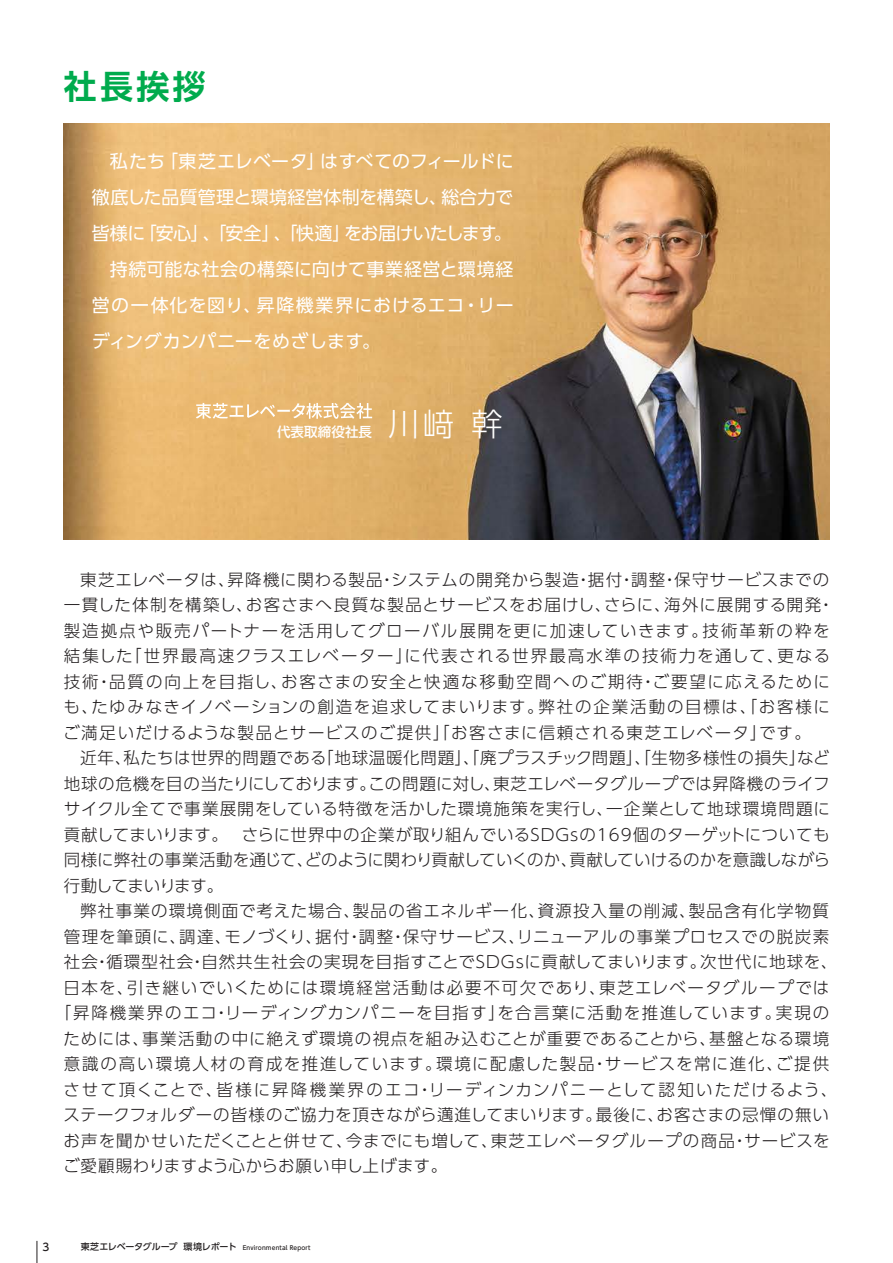
<style>
.page{position:relative;width:893px;height:1263px;background:#fff}
.page>*{position:absolute;margin:0;border:0;box-sizing:border-box;transform-origin:0 0}
.t1{font:700 33px "UD Shin Go Pro De";color:#00ab4d}
.t2{font:300 31.5px "UD Shin Go Pro";color:#fff}
.t3{font:18px "UD Shin Go Pro";letter-spacing:.015em;color:#fff}
.t4{font:18px "UD Shin Go Pro";letter-spacing:-.035em;color:#fff}
.t5{font:18px "UD Shin Go Pro";letter-spacing:-.005em;color:#fff}
.t6{font:18px "UD Shin Go Pro";letter-spacing:.05em;color:#fff}
.t7{font:300 16.5px "UD Shin Go Pro";letter-spacing:.06em;color:#231f20}
.t8{font:300 16.5px "UD Shin Go Pro";letter-spacing:.04em;color:#231f20}
.t9{font:300 16.5px "UD Shin Go Pro";letter-spacing:.085em;color:#231f20}
.t10{font:300 16.5px "UD Shin Go Pro";letter-spacing:.11em;color:#231f20}
.t11{font:300 16.5px "UD Shin Go Pro";letter-spacing:-.005em;color:#231f20}
.t12{font:300 16.5px "UD Shin Go Pro";letter-spacing:.02em;color:#231f20}
.t13{font:300 16.5px "UD Shin Go Pro";letter-spacing:.095em;color:#231f20}
.t14{font:300 16.5px "UD Shin Go Pro";letter-spacing:.115em;color:#231f20}
.t15{font:300 16.5px "UD Shin Go Pro";letter-spacing:.1em;color:#231f20}
.t16{font:300 16.5px "UD Shin Go Pro";letter-spacing:.01em;color:#231f20}
.t17{font:300 16.5px "UD Shin Go Pro";letter-spacing:-.04em;color:#231f20}
.t18{font:500 13.5px "UD Shin Go Pro";letter-spacing:.005em;color:#fff}
.t19{font:500 10.5px "UD Shin Go Pro";color:#231f20}
.t20{font:500 6px "UD Shin Go Pro";letter-spacing:.025em;color:#231f20}
.s1{font-size:9px}
</style>
<div class="page">
<img style="left:64px;top:124px;width:765px;height:415px">
<svg style="left:196px;top:403px;width:176px;height:16px"></svg>
<svg style="left:37px;top:1241px;width:1px;height:22px"></svg>
<p class="t1" style="left:64px;top:60px;width:143px">社長挨拶</p>
<p class="t3" style="left:110px;top:146px;width:405px">私たち「東芝エレベータ」はすべてのフィールドに</p>
<p class="t5" style="left:92px;top:182px;width:423px">徹底した品質管理と環境経営体制を構築し、総合力で</p>
<p class="t4" style="left:92px;top:218px;width:421px">皆様に「安心」、「安全」、「快適」をお届けいたします。</p>
<p class="t3" style="left:110px;top:254px;width:405px">持続可能な社会の構築に向けて事業経営と環境経</p>
<p class="t6" style="left:92px;top:290px;width:424px">営の一体化を図り、昇降機業界におけるエコ・リー</p>
<p class="t3" style="left:92px;top:326px;width:290px">ディングカンパニーをめざします。</p>
<p class="t18" style="left:277px;top:420px;width:97px">代表取締役社長</p>
<p class="t2" style="left:388px;top:398px;width:116px">川﨑 幹</p>
<p class="t7" style="left:80px;top:566px;width:750px">東芝エレベータは、昇降機に関わる製品・システムの開発から製造・据付・調整・保守サービスまでの</p>
<p class="t7" style="left:64px;top:592px;width:772px">一貫した体制を構築し、お客さまへ良質な製品とサービスをお届けし、さらに、海外に展開する開発・</p>
<p class="t15" style="left:64px;top:617px;width:767px">製造拠点や販売パートナーを活用してグローバル展開を更に加速していきます。技術革新の粋を</p>
<p class="t13" style="left:64px;top:643px;width:768px">結集した「世界最高速クラスエレベーター」に代表される世界最高水準の技術力を通して、更なる</p>
<p class="t10" style="left:64px;top:668px;width:767px">技術・品質の向上を目指し、お客さまの安全と快適な移動空間へのご期待・ご要望に応えるために</p>
<p class="t9" style="left:63px;top:694px;width:768px">も、たゆみなきイノベーションの創造を追求してまいります。弊社の企業活動の目標は、「お客様に</p>
<p class="t7" style="left:63px;top:719px;width:749px">ご満足いだけるような製品とサービスのご提供」「お客さまに信頼される東芝エレベータ」です。</p>
<p class="t8" style="left:80px;top:745px;width:751px">近年、私たちは世界的問題である「地球温暖化問題」、「廃プラスチック問題」、「生物多様性の損失」など</p>
<p class="t12" style="left:64px;top:770px;width:767px">地球の危機を目の当たりにしております。この問題に対し、東芝エレベータグループでは昇降機のライフ</p>
<p class="t7" style="left:64px;top:796px;width:768px">サイクル全てで事業展開をしている特徴を活かした環境施策を実行し、一企業として地球環境問題に</p>
<p class="t8" style="left:64px;top:821px;width:767px">貢献してまいります。 さらに世界中の企業が取り組んでいるSDGsの169個のターゲットについても</p>
<p class="t11" style="left:64px;top:847px;width:768px">同様に弊社の事業活動を通じて、どのように関わり貢献していくのか、貢献していけるのかを意識しながら</p>
<p class="t17" style="left:64px;top:872px;width:161px">行動してまいります。</p>
<p class="t7" style="left:80px;top:898px;width:750px">弊社事業の環境側面で考えた場合、製品の省エネルギー化、資源投入量の削減、製品含有化学物質</p>
<p class="t7" style="left:64px;top:923px;width:767px">管理を筆頭に、調達、モノづくり、据付・調整・保守サービス、リニューアルの事業プロセスでの脱炭素</p>
<p class="t7" style="left:64px;top:949px;width:775px">社会・循環型社会・自然共生社会の実現を目指すことでSDGsに貢献してまいります。次世代に地球を、</p>
<p class="t9" style="left:63px;top:974px;width:767px">日本を、引き継いでいくためには環境経営活動は必要不可欠であり、東芝エレベータグループでは</p>
<p class="t9" style="left:55px;top:1000px;width:776px">「昇降機業界のエコ・リーディングカンパニーを目指す」を合言葉に活動を推進しています。実現の</p>
<p class="t7" style="left:63px;top:1025px;width:767px">ためには、事業活動の中に絶えず環境の視点を組み込むことが重要であることから、基盤となる環境</p>
<p class="t14" style="left:64px;top:1051px;width:767px">意識の高い環境人材の育成を推進しています。環境に配慮した製品・サービスを常に進化、ご提供</p>
<p class="t10" style="left:63px;top:1076px;width:776px">させて頂くことで、皆様に昇降機業界のエコ・リーディンカンパニーとして認知いただけるよう、</p>
<p class="t8" style="left:63px;top:1102px;width:767px">ステークフォルダーの皆様のご協力を頂きながら邁進してまいります。最後に、お客さまの忌憚の無い</p>
<p class="t7" style="left:64px;top:1127px;width:768px">お声を聞かせいただくことと併せて、今までにも増して、東芝エレベータグループの商品・サービスを</p>
<p class="t16" style="left:63px;top:1153px;width:386px">ご愛顧賜わりますよう心からお願い申し上げます。</p>
<p class="t19" style="left:43px;top:1238px;width:8px">3</p>
<p class="t20" style="left:81px;top:1242px;width:231px"><span class="s1">東芝エレベータグループ 環境レポート</span> Environmental Report</p>
</div>
